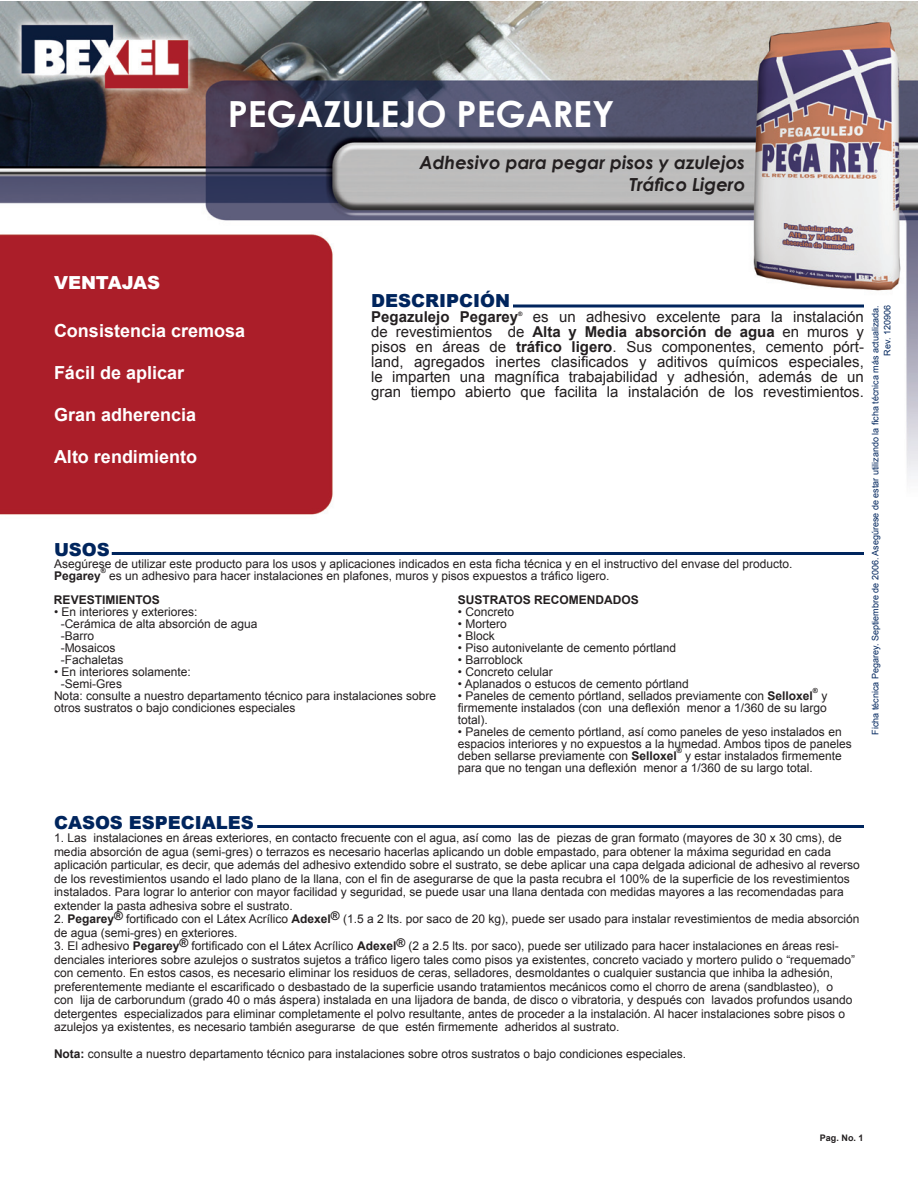
<style>
.page{position:relative;width:918px;height:1188px;background:#fff}
.page>*{position:absolute;margin:0;border:0;box-sizing:border-box;transform-origin:0 0}
.t1{font:700 36px "Century Gothic";color:#fff}
.t2{font:700 18px "Arial";color:#fff}
.t3{font:italic 700 18px/21.6px "Century Gothic";color:#231f20;text-align:right}
.t4{font:900 18px "Arial";color:#00255d}
.t5{font:900 18px "Arial";color:#fff}
.t6{font:15px/15px "Arial";color:#231f20;text-align:justify}
.t7{font:700 15px "Arial";color:#231f20}
.t8{font:12px/13.5px "Arial";color:#231f20}
.t9{font:700 12px "Arial";color:#231f20}
.t10{font:9px/12px "Arial";color:#00255d;text-align:right}
.t11{font:700 9px "Arial";color:#231f20}
.t12{font:700 7.05px "Arial";color:#231f20}
.t13{font:700 6px "Arial";color:#231f20}
.s1{font-weight:700}
</style>
<div class="page">
<img style="left:0;top:2px;width:918px;height:553px">
<svg style="left:513px;top:304px;width:351px;height:4px"></svg>
<hr style="left:112px;top:552px;width:752px;height:3px;background:#00255d">
<hr style="left:257px;top:825px;width:607px;height:3px;background:#00255d">
<h1 class="t1" style="left:228px;top:91px;width:388px">PEGAZULEJO PEGAREY</h1>
<h2 class="t3" style="left:419px;top:151px;width:327px">Adhesivo para pegar pisos y azulejos<br>Tráfico Ligero</h2>
<h2 class="t5" style="left:54px;top:272px;width:108px">VENTAJAS</h2>
<h2 class="t2" style="left:54px;top:320px;width:193px">Consistencia cremosa</h2>
<h2 class="t2" style="left:54px;top:362px;width:132px">Fácil de aplicar</h2>
<h2 class="t2" style="left:54px;top:404px;width:144px">Gran adherencia</h2>
<h2 class="t2" style="left:54px;top:446px;width:145px">Alto rendimiento</h2>
<h2 class="t4" style="left:371px;top:291px;width:140px">DESCRIPCIÓN</h2>
<p class="t7" style="left:371px;top:309px;width:148px">Pegazulejo Pegarey</p>
<p class="t13" style="left:518px;top:311px;width:6px">®</p>
<p class="t6" style="left:371px;top:310px;width:494px;text-indent:162px">es un adhesivo excelente para la instalación de revestimientos de <span class="s1">Alta y Media absorción de agua</span> en muros y pisos en áreas de <span class="s1">tráfico ligero</span>. Sus componentes, cemento pórt&shy;land, agregados inertes clasificados y aditivos químicos especiales, le imparten una magnífica trabajabilidad y adhesión, además de un gran tiempo abierto que facilita la instalación de los revestimientos.</p>
<h2 class="t4" style="left:54px;top:539px;width:57px">USOS</h2>
<p class="t8" style="left:54px;top:557px;width:740px">Asegúrese de utilizar este producto para los usos y aplicaciones indicados en esta ficha técnica y en el instructivo del envase del producto.</p>
<p class="t9" style="left:54px;top:569px;width:48px">Pegarey</p>
<p class="t12" style="left:101px;top:566px;width:7px">®</p>
<p class="t8" style="left:109px;top:569px;width:502px">es un adhesivo para hacer instalaciones en plafones, muros y pisos expuestos a tráfico ligero.</p>
<p class="t9" style="left:54px;top:593px;width:107px">REVESTIMIENTOS</p>
<p class="t8" style="left:61px;top:606px;width:198px;line-height:12px;text-indent:-7px">• En interiores y exteriores:<br>-Cerámica de alta absorción de agua -Barro<br>-Mosaicos<br>-Fachaletas</p>
<p class="t8" style="left:54px;top:665px;width:138px">• En interiores solamente:</p>
<p class="t8" style="left:61px;top:677px;width:63px">-Semi-Gres</p>
<p class="t8" style="left:54px;top:689px;width:384px">Nota: consulte a nuestro departamento técnico para instalaciones sobre</p>
<p class="t8" style="left:54px;top:701px;width:243px">otros sustratos o bajo condiciones especiales</p>
<p class="t9" style="left:458px;top:593px;width:182px">SUSTRATOS RECOMENDADOS</p>
<p class="t8" style="left:458px;top:605px;width:58px">• Concreto</p>
<p class="t8" style="left:458px;top:617px;width:50px">• Mortero</p>
<p class="t8" style="left:458px;top:629px;width:38px">• Block</p>
<p class="t8" style="left:458px;top:641px;width:220px">• Piso autonivelante de cemento pórtland</p>
<p class="t8" style="left:458px;top:653px;width:66px">• Barroblock</p>
<p class="t8" style="left:458px;top:665px;width:96px">• Concreto celular</p>
<p class="t8" style="left:458px;top:677px;width:232px">• Aplanados o estucos de cemento pórtland</p>
<p class="t8" style="left:458px;top:689px;width:357px">• Paneles de cemento pórtland, sellados previamente con <span class="s1">Selloxel</span></p>
<p class="t12" style="left:813px;top:686px;width:7px">®</p>
<p class="t8" style="left:458px;top:689px;width:371px;line-height:12px;text-align:justify;text-indent:364px">y firmemente instalados (con una deflexión menor a 1/360 de su largo total).</p>
<p class="t8" style="left:458px;top:725px;width:396px;line-height:12px">• Paneles de cemento pórtland, así como paneles de yeso instalados en espacios interiores y no expuestos a la humedad. Ambos tipos de paneles deben sellarse previamente con <span class="s1">Selloxel</span></p>
<p class="t12" style="left:677px;top:746px;width:7px">®</p>
<p class="t8" style="left:458px;top:749px;width:386px;line-height:12px;text-indent:227px">y estar instalados firmemente para que no tengan una deflexión menor a 1/360 de su largo total.</p>
<p class="t10" style="left:869px;top:735px;width:431px;rotate:-90deg">Ficha técnica Pegarey. Septiembre de 2006. Asegúrese de estar utilizando la ficha técnica más actualizada.<br>Rev. 120906</p>
<h2 class="t4" style="left:54px;top:812px;width:201px">CASOS ESPECIALES</h2>
<p class="t8" style="left:54px;top:831px;width:807px">1. Las instalaciones en áreas exteriores, en contacto frecuente con el agua, así como las de piezas de gran formato (mayores de 30 x 30 cms), de media absorción de agua (semi-gres) o terrazos es necesario hacerlas aplicando un doble empastado, para obtener la máxima seguridad en cada aplicación particular, es decir, que además del adhesivo extendido sobre el sustrato, se debe aplicar una capa delgada adicional de adhesivo al reverso de los revestimientos usando el lado plano de la llana, con el fin de asegurarse de que la pasta recubra el 100% de la superficie de los revestimientos instalados. Para lograr lo anterior con mayor facilidad y seguridad, se puede usar una llana dentada con medidas mayores a las recomendadas para extender la pasta adhesiva sobre el sustrato.</p>
<p class="t8" style="left:54px;top:912px;width:807px">2. <span class="s1">Pegarey</span><sup>®</sup> fortificado con el Látex Acrílico <span class="s1">Adexel</span><sup>®</sup> (1.5 a 2 lts. por saco de 20 kg), puede ser usado para instalar revestimientos de media absorción de agua (semi-gres) en exteriores.</p>
<p class="t8" style="left:54px;top:939px;width:803px">3. El adhesivo <span class="s1">Pegarey</span><sup>®</sup> fortificado con el Látex Acrílico <span class="s1">Adexel</span><sup>®</sup> (2 a 2.5 lts. por saco), puede ser utilizado para hacer instalaciones en áreas resi&shy;denciales interiores sobre azulejos o sustratos sujetos a tráfico ligero tales como pisos ya existentes, concreto vaciado y mortero pulido o “requemado” con cemento. En estos casos, es necesario eliminar los residuos de ceras, selladores, desmoldantes o cualquier sustancia que inhiba la adhesión, preferentemente mediante el escarificado o desbastado de la superficie usando tratamientos mecánicos como el chorro de arena (sandblasteo), o con lija de carborundum (grado 40 o más áspera) instalada en una lijadora de banda, de disco o vibratoria, y después con lavados profundos usando detergentes especializados para eliminar completamente el polvo resultante, antes de proceder a la instalación. Al hacer instalaciones sobre pisos o azulejos ya existentes, es necesario también asegurarse de que estén firmemente adheridos al sustrato.</p>
<p class="t8" style="left:54px;top:1047px;width:634px"><span class="s1">Nota:</span> consulte a nuestro departamento técnico para instalaciones sobre otros sustratos o bajo condiciones especiales.</p>
<p class="t11" style="left:820px;top:1132px;width:45px">Pag. No. 1</p>
</div>
